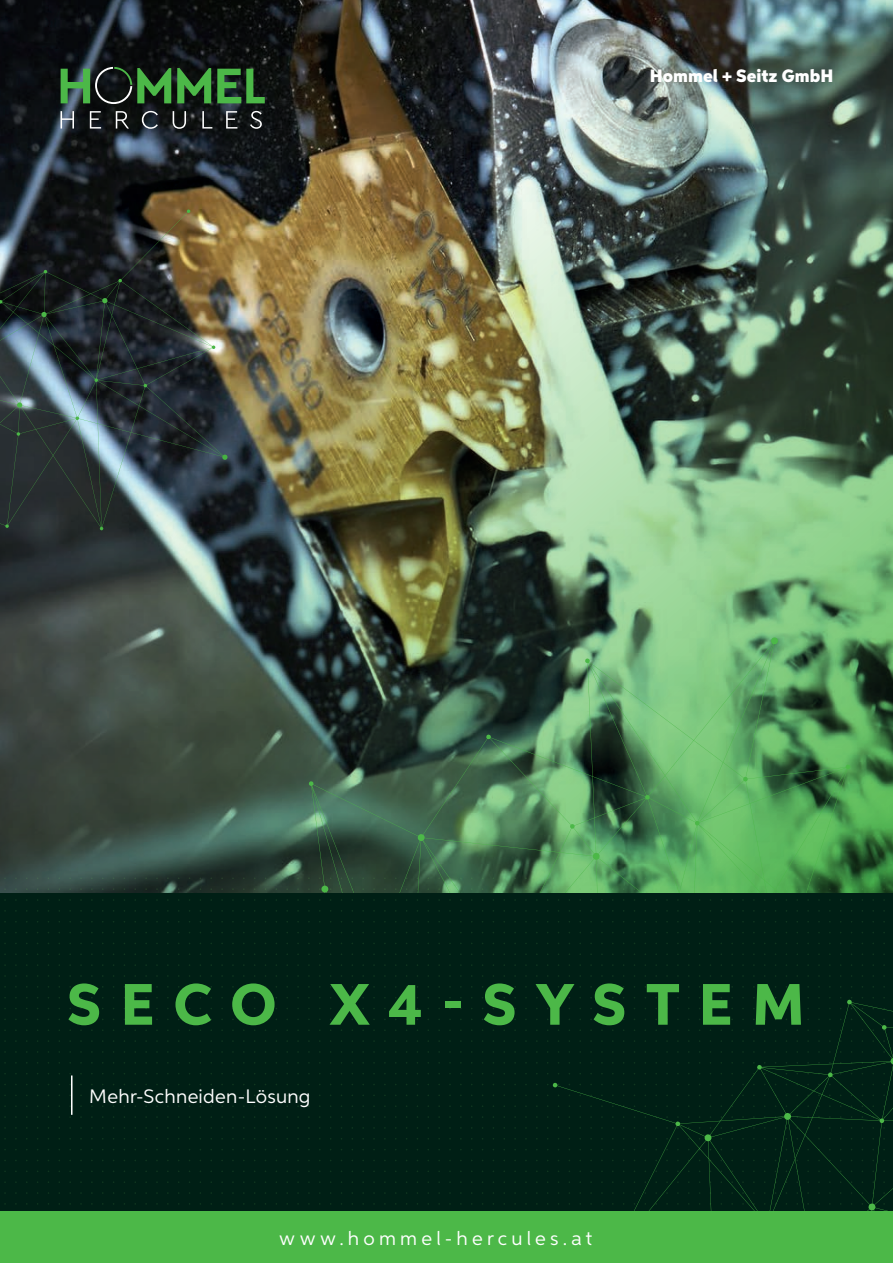
<style>
.page{position:relative;width:893px;height:1263px;background:#fff}
.page>*{position:absolute;margin:0;border:0;box-sizing:border-box;transform-origin:0 0}
.t1{font:800 58.5px "Aspira";letter-spacing:.325em;color:#4cb848}
.t2{font:19.5px "Aspira";letter-spacing:.215em;color:#fff}
.t3{font:19.5px "Aspira";letter-spacing:.02em;color:#fff}
.t4{font:900 18px "Aspira";letter-spacing:.005em;color:#fff}
</style>
<div class="page">
<img style="left:0;top:0;width:893px;height:893px">
<svg style="left:120px;top:637px;width:432px;height:256px;background:#395243"></svg>
<div style="left:0;top:893px;width:893px;height:370px;background:#001f15"></div>
<hr style="left:71px;top:1075px;width:2px;height:40px;background:#fff">
<div style="left:0;top:1212px;width:893px;height:51px;background:#4cb848"></div>
<img style="left:552px;top:166px;width:341px;height:1046px">
<svg style="left:61px;top:69px;width:29px;height:34px"></svg>
<svg style="left:137px;top:68px;width:34px;height:35px"></svg>
<svg style="left:177px;top:68px;width:34px;height:35px"></svg>
<svg style="left:217px;top:69px;width:24px;height:34px"></svg>
<svg style="left:246px;top:69px;width:19px;height:34px"></svg>
<svg style="left:95px;top:67px;width:37px;height:37px"></svg>
<svg style="left:61px;top:111px;width:13px;height:18px"></svg>
<svg style="left:90px;top:111px;width:11px;height:18px"></svg>
<svg style="left:116px;top:111px;width:13px;height:18px"></svg>
<svg style="left:142px;top:111px;width:16px;height:18px"></svg>
<svg style="left:173px;top:111px;width:13px;height:18px"></svg>
<svg style="left:202px;top:111px;width:10px;height:18px"></svg>
<svg style="left:226px;top:111px;width:11px;height:18px"></svg>
<svg style="left:250px;top:111px;width:12px;height:18px"></svg>
<p class="t4" style="left:650px;top:65px;width:185px">Hommel + Seitz GmbH</p>
<h1 class="t1" style="left:67px;top:969px;width:739px">SECO X4-SYSTEM</h1>
<p class="t3" style="left:89px;top:1084px;width:223px">Mehr-Schneiden-Lösung</p>
<p class="t2" style="left:279px;top:1226px;width:315px">www.hommel-hercules.at</p>
</div>
